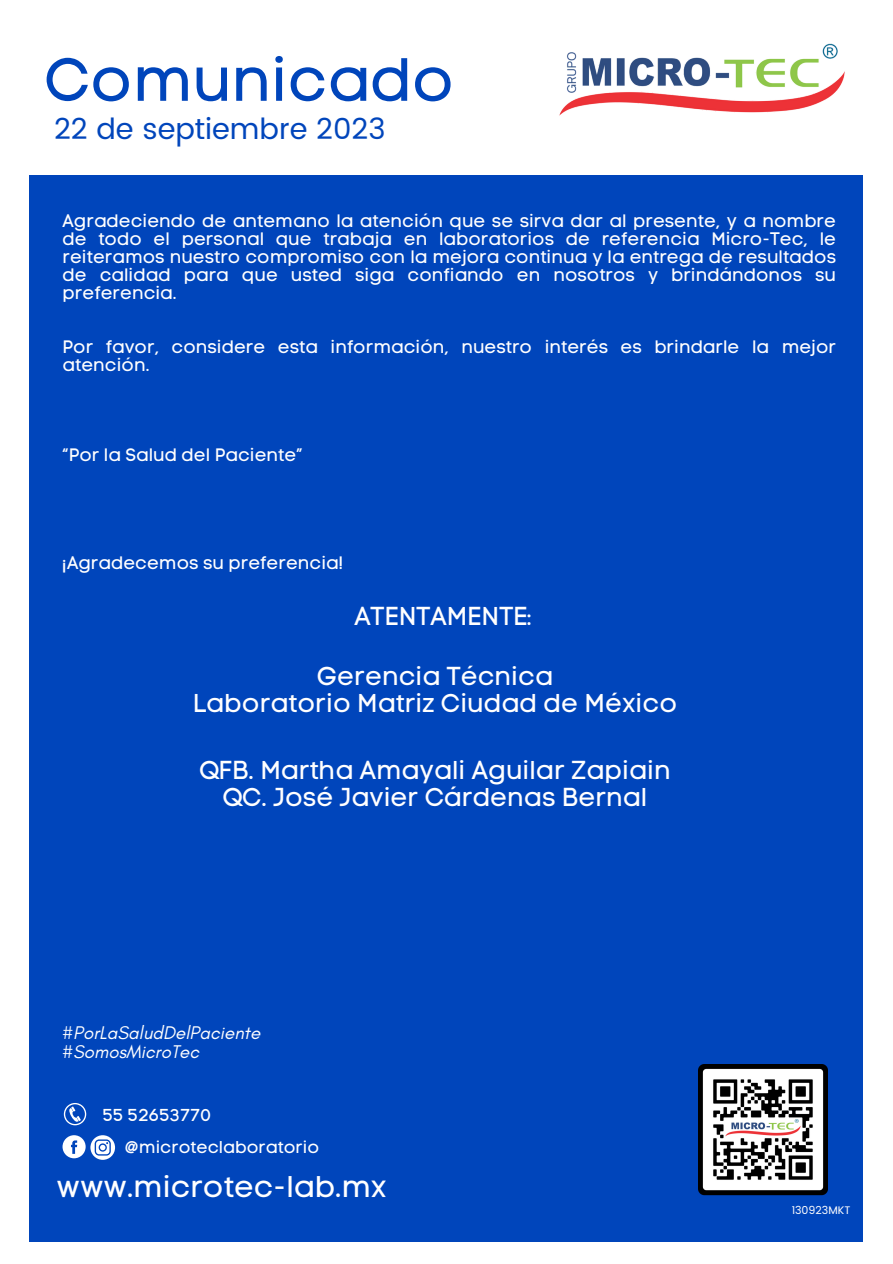
<style>
.page{position:relative;width:893px;height:1264px;background:#fff}
.page>*{position:absolute;margin:0;border:0;box-sizing:border-box;transform-origin:0 0}
.t1{font:60.9px "Code Pro Normal LC";color:#0045bb}
.t2{font:29.85px "Code Pro Normal LC";color:#fff}
.t3{font:29.1px "Poppins";color:#0045bb}
.t4{font:25.8px/27px "Code Pro Normal LC";color:#fff;text-align:center}
.t5{font:italic 18.75px "Glacial Indifference";color:#fff}
.t6{font:18px/18px "Code Pro Normal LC";color:#fff;text-align:justify}
.t7{font:17.1px "Code Pro Normal LC";color:#fff}
.t8{font:10.95px "Poppins";color:#fff}
</style>
<div class="page">
<div style="left:30px;top:175px;width:833px;height:1066px;background:#0045bb"></div>
<img style="left:698px;top:1064px;width:129px;height:131px">
<svg style="left:64px;top:1103px;width:22px;height:22px"></svg>
<svg style="left:63px;top:1135px;width:52px;height:24px"></svg>
<img style="left:559px;top:43px;width:286px;height:73px">
<p class="t1" style="left:44px;top:43px;width:411px">Comunicado</p>
<p class="t3" style="left:54px;top:111px;width:333px">22 de septiembre 2023</p>
<p class="t6" style="left:63px;top:212px;width:775px">Agradeciendo de antemano la atención que se sirva dar al presente, y a nombre de todo el personal que trabaja en laboratorios de referencia Micro-Tec, le reiteramos nuestro compromiso con la mejora continua y la entrega de resultados de calidad para que usted siga confiando en nosotros y brindándonos su preferencia.</p>
<p class="t6" style="left:63px;top:338px;width:775px">Por favor, considere esta información, nuestro interés es brindarle la mejor atención.</p>
<p class="t6" style="left:63px;top:446px;width:242px">“Por la Salud del Paciente”</p>
<p class="t6" style="left:63px;top:554px;width:282px">¡Agradecemos su preferencia!</p>
<p class="t4" style="left:354px;top:602px;width:179px">ATENTAMENTE:</p>
<p class="t4" style="left:317px;top:663px;width:238px">Gerencia Técnica</p>
<p class="t4" style="left:193px;top:690px;width:486px">Laboratorio Matriz Ciudad de México</p>
<p class="t4" style="left:199px;top:756px;width:473px">QFB. Martha Amayali Aguilar Zapiain<br>QC. José Javier Cárdenas Bernal</p>
<p class="t5" style="left:63px;top:1021px;width:199px">#PorLaSaludDelPaciente</p>
<p class="t5" style="left:63px;top:1040px;width:138px">#SomosMicroTec</p>
<p class="t7" style="left:103px;top:1104px;width:110px">55 52653770</p>
<p class="t7" style="left:125px;top:1136px;width:195px">@microteclaboratorio</p>
<p class="t2" style="left:57px;top:1168px;width:331px">www.microtec-lab.mx</p>
<p class="t8" style="left:791px;top:1203px;width:60px">130923MKT</p>
</div>
